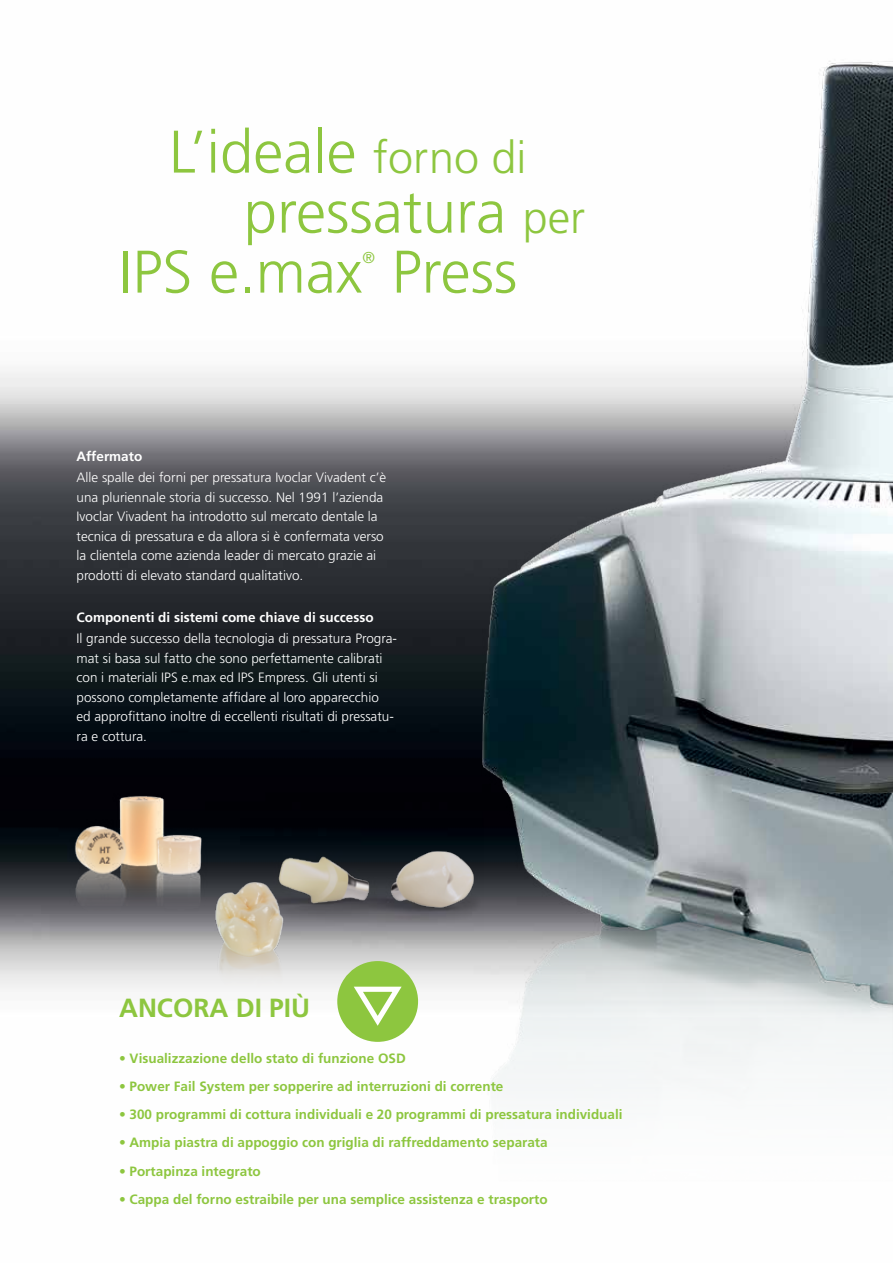
<style>
.page{position:relative;width:893px;height:1263px;background:#fff}
.page>*{position:absolute;margin:0;border:0;box-sizing:border-box;transform-origin:0 0}
.t1{font:300 60px "Frutiger";color:#8dc63f}
.t2{font:700 26.25px "Frutiger";color:#8dc63f}
.t3{font:300 15.75px "Frutiger";color:#8dc63f}
.t4{font:300 13.5px/19.5px "Frutiger";color:#fff}
.t5{font:700 13.5px "Frutiger";color:#8dc63f}
.t6{font:700 13.5px "Frutiger";color:#fff}
.s1{font-size:45px}
</style>
<div class="page">
<img style="left:0;top:371px;width:162px;height:619px">
<img style="left:162px;top:61px;width:731px;height:1030px">
<div style="left:337px;top:961px;width:81px;height:81px;background:#8dc63f;border-radius:50%"></div>
<svg style="left:354px;top:986px;width:48px;height:40px"></svg>
<img style="left:54px;top:785px;width:172px;height:144px">
<img style="left:241px;top:818px;width:243px;height:111px">
<img style="left:196px;top:871px;width:112px;height:138px">
<h1 class="t1" style="left:169px;top:118px;width:359px">L’ideale <span class="s1">forno di</span></h1>
<h1 class="t1" style="left:244px;top:178px;width:343px">pressatura <span class="s1">per</span></h1>
<h1 class="t1" style="left:119px;top:238px;width:245px">IPS e.max</h1>
<p class="t3" style="left:362px;top:248px;width:14px">®</p>
<h1 class="t1" style="left:392px;top:238px;width:127px">Press</h1>
<p class="t6" style="left:77px;top:448px;width:67px">Affermato</p>
<p class="t4" style="left:77px;top:468px;width:311px">Alle spalle dei forni per pressatura Ivoclar Vivadent c’è una pluriennale storia di successo. Nel 1991 l’azienda Ivoclar Vivadent ha introdotto sul mercato dentale la tecnica di pressatura e da allora si è confermata verso la clientela come azienda leader di mercato grazie ai prodotti di elevato standard qualitativo.</p>
<p class="t6" style="left:77px;top:609px;width:299px">Componenti di sistemi come chiave di successo</p>
<p class="t4" style="left:77px;top:629px;width:322px">Il grande successo della tecnologia di pressatura Progra&shy;mat si basa sul fatto che sono perfettamente calibrati con i materiali IPS e.max ed IPS Empress. Gli utenti si possono completamente affidare al loro apparecchio<br>ed approfittano inoltre di eccellenti risultati di pressatu&shy;ra e cottura.</p>
<h2 class="t2" style="left:119px;top:992px;width:73px">ANCORA</h2>
<h2 class="t2" style="left:236px;top:992px;width:76px">DI PIÙ</h2>
<p class="t5" style="left:119px;top:1050px;width:286px">• Visualizzazione dello stato di funzione OSD</p>
<p class="t5" style="left:119px;top:1078px;width:386px">• Power Fail System per sopperire ad interruzioni di corrente</p>
<p class="t5" style="left:119px;top:1106px;width:505px">• 300 programmi di cottura individuali e 20 programmi di pressatura individuali</p>
<p class="t5" style="left:119px;top:1135px;width:430px">• Ampia piastra di appoggio con griglia di raffreddamento separata</p>
<p class="t5" style="left:119px;top:1163px;width:143px">• Portapinza integrato</p>
<p class="t5" style="left:119px;top:1191px;width:430px">• Cappa del forno estraibile per una semplice assistenza e trasporto</p>
</div>
